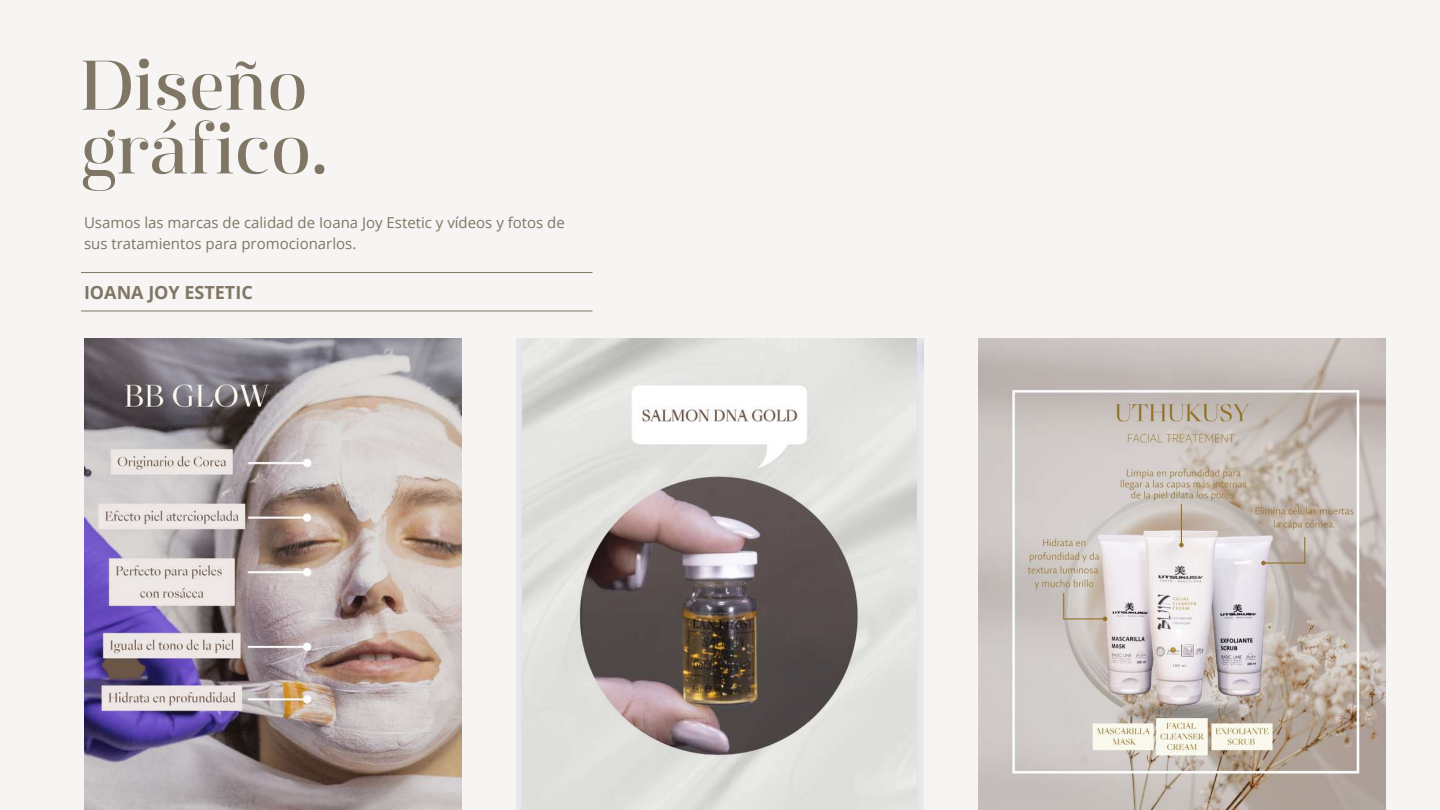
<style>
.page{position:relative;width:1440px;height:810px;background:#f6f5f3}
.page>*{position:absolute;margin:0;border:0;box-sizing:border-box;transform-origin:0 0}
.t1{font:70px/63.8px "Manison 500";color:#807666}
.t2{font:700 18px "Open Sans";color:#807666}
.t3{font:15px/21px "Open Sans";color:#807666}
</style>
<div class="page">
<img style="left:979px;top:339px;width:407px;height:471px">
<hr style="left:81px;top:272px;width:512px;height:1px;background:#807666">
<hr style="left:81px;top:311px;width:512px;height:1px;background:#807666">
<img style="left:516px;top:339px;width:407px;height:471px">
<img style="left:84px;top:339px;width:377px;height:471px">
<h1 class="t1" style="left:81px;top:54px;width:248px">Diseño gráfico.</h1>
<p class="t3" style="left:84px;top:212px;width:482px">Usamos las marcas de calidad de Ioana Joy Estetic y vídeos y fotos de sus tratamientos para promocionarlos.</p>
<p class="t2" style="left:84px;top:279px;width:170px">IOANA JOY ESTETIC</p>
</div>
